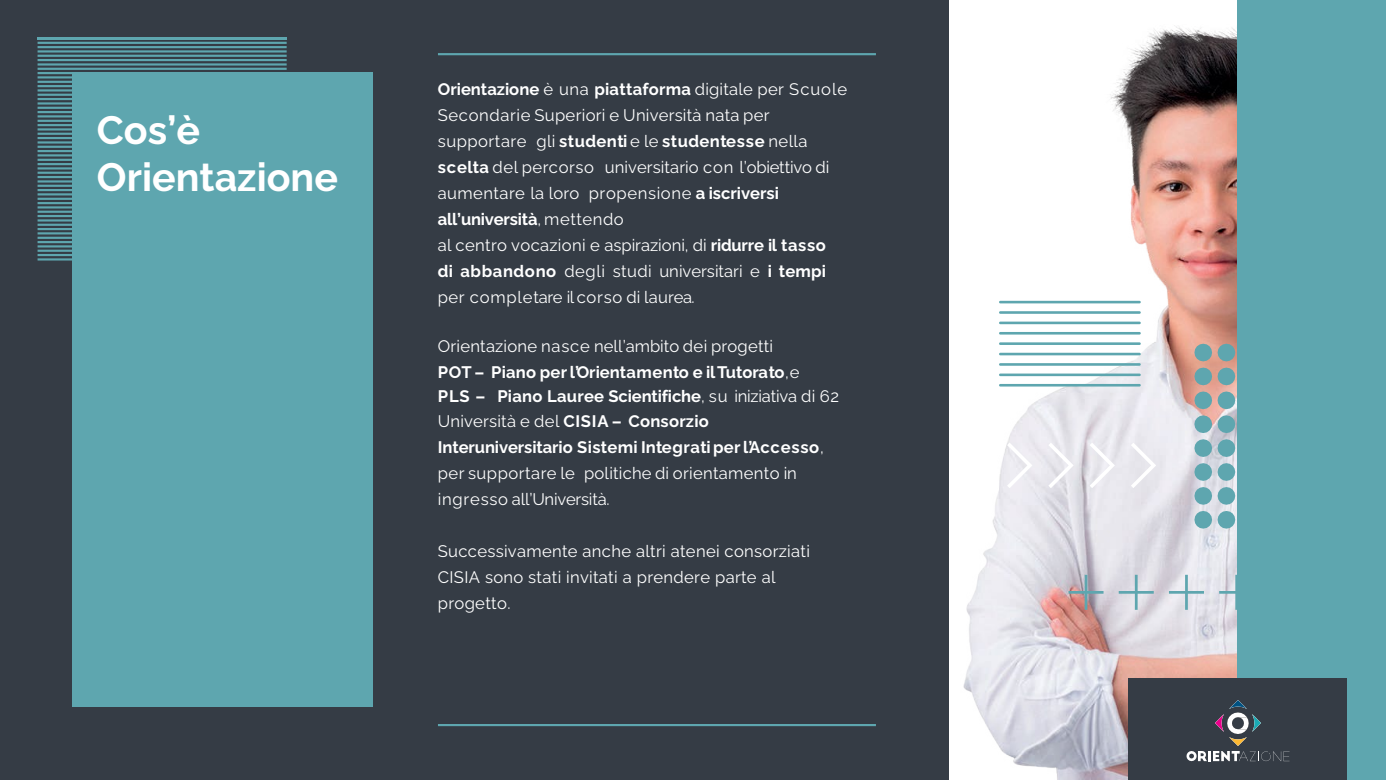
<style>
.page{position:relative;width:1386px;height:780px;background:#fff}
.page>*{position:absolute;margin:0;border:0;box-sizing:border-box;transform-origin:0 0}
.t1{font:700 39.38px "Raleway";color:#fff}
.t2{font:16.62px/25.9px "Raleway";letter-spacing:.02em;color:#fff}
.t3{font:700 16.62px "Raleway";letter-spacing:.01em;color:#fff}
.s1{font-weight:700}
.s2{font-weight:400}
</style>
<div class="page">
<div style="left:0;top:0;width:947px;height:779px;background:#353c45"></div>
<hr style="left:38px;top:42px;width:248px;height:2px;background:#5ea6af">
<hr style="left:38px;top:46px;width:248px;height:2px;background:#5ea6af">
<hr style="left:38px;top:50px;width:248px;height:2px;background:#5ea6af">
<hr style="left:38px;top:55px;width:248px;height:2px;background:#5ea6af">
<hr style="left:38px;top:59px;width:248px;height:2px;background:#5ea6af">
<hr style="left:38px;top:63px;width:248px;height:2px;background:#5ea6af">
<hr style="left:38px;top:68px;width:248px;height:2px;background:#5ea6af">
<hr style="left:38px;top:72px;width:248px;height:2px;background:#5ea6af">
<hr style="left:38px;top:76px;width:248px;height:2px;background:#5ea6af">
<hr style="left:38px;top:81px;width:248px;height:2px;background:#5ea6af">
<hr style="left:38px;top:85px;width:248px;height:2px;background:#5ea6af">
<hr style="left:38px;top:89px;width:248px;height:2px;background:#5ea6af">
<hr style="left:38px;top:94px;width:248px;height:2px;background:#5ea6af">
<hr style="left:38px;top:98px;width:248px;height:2px;background:#5ea6af">
<hr style="left:38px;top:102px;width:248px;height:2px;background:#5ea6af">
<hr style="left:38px;top:107px;width:248px;height:2px;background:#5ea6af">
<hr style="left:38px;top:111px;width:248px;height:2px;background:#5ea6af">
<hr style="left:38px;top:115px;width:248px;height:2px;background:#5ea6af">
<hr style="left:38px;top:120px;width:248px;height:2px;background:#5ea6af">
<hr style="left:38px;top:124px;width:248px;height:2px;background:#5ea6af">
<hr style="left:38px;top:128px;width:248px;height:2px;background:#5ea6af">
<hr style="left:38px;top:133px;width:248px;height:2px;background:#5ea6af">
<hr style="left:38px;top:137px;width:248px;height:2px;background:#5ea6af">
<hr style="left:38px;top:141px;width:248px;height:2px;background:#5ea6af">
<hr style="left:38px;top:146px;width:248px;height:2px;background:#5ea6af">
<hr style="left:38px;top:150px;width:248px;height:2px;background:#5ea6af">
<hr style="left:38px;top:154px;width:248px;height:2px;background:#5ea6af">
<hr style="left:38px;top:159px;width:248px;height:2px;background:#5ea6af">
<hr style="left:38px;top:163px;width:248px;height:2px;background:#5ea6af">
<hr style="left:38px;top:167px;width:248px;height:2px;background:#5ea6af">
<hr style="left:38px;top:171px;width:248px;height:3px;background:#5ea6af">
<hr style="left:38px;top:176px;width:248px;height:2px;background:#5ea6af">
<hr style="left:38px;top:180px;width:248px;height:2px;background:#5ea6af">
<hr style="left:38px;top:185px;width:248px;height:2px;background:#5ea6af">
<hr style="left:38px;top:189px;width:248px;height:2px;background:#5ea6af">
<hr style="left:38px;top:193px;width:248px;height:2px;background:#5ea6af">
<hr style="left:38px;top:198px;width:248px;height:2px;background:#5ea6af">
<hr style="left:38px;top:202px;width:248px;height:2px;background:#5ea6af">
<hr style="left:38px;top:206px;width:248px;height:2px;background:#5ea6af">
<hr style="left:38px;top:210px;width:248px;height:3px;background:#5ea6af">
<hr style="left:38px;top:215px;width:248px;height:2px;background:#5ea6af">
<hr style="left:38px;top:219px;width:248px;height:2px;background:#5ea6af">
<hr style="left:38px;top:223px;width:248px;height:3px;background:#5ea6af">
<hr style="left:38px;top:228px;width:248px;height:2px;background:#5ea6af">
<hr style="left:38px;top:232px;width:248px;height:2px;background:#5ea6af">
<hr style="left:38px;top:236px;width:248px;height:3px;background:#5ea6af">
<hr style="left:38px;top:241px;width:248px;height:2px;background:#5ea6af">
<hr style="left:38px;top:245px;width:248px;height:2px;background:#5ea6af">
<hr style="left:38px;top:249px;width:248px;height:3px;background:#5ea6af">
<hr style="left:38px;top:254px;width:248px;height:2px;background:#5ea6af">
<hr style="left:38px;top:258px;width:248px;height:2px;background:#5ea6af">
<hr style="left:37px;top:37px;width:249px;height:2px;background:#5ea6af">
<img style="left:963px;top:25px;width:274px;height:754px">
<div style="left:1237px;top:0;width:148px;height:779px;background:#5ea6af"></div>
<div style="left:1128px;top:678px;width:218px;height:101px;background:#353c45"></div>
<svg style="left:998px;top:384px;width:142px;height:2px"></svg>
<svg style="left:998px;top:373px;width:142px;height:3px"></svg>
<svg style="left:998px;top:363px;width:142px;height:2px"></svg>
<svg style="left:998px;top:352px;width:142px;height:3px"></svg>
<svg style="left:998px;top:342px;width:142px;height:3px"></svg>
<svg style="left:998px;top:332px;width:142px;height:2px"></svg>
<svg style="left:998px;top:321px;width:142px;height:3px"></svg>
<svg style="left:998px;top:311px;width:142px;height:2px"></svg>
<svg style="left:998px;top:301px;width:142px;height:2px"></svg>
<svg style="left:1186px;top:751px;width:103px;height:9px"></svg>
<img style="left:1230px;top:700px;width:16px;height:8px">
<img style="left:1215px;top:715px;width:8px;height:16px">
<img style="left:1229px;top:737px;width:17px;height:8px">
<img style="left:1252px;top:714px;width:8px;height:17px">
<svg style="left:1227px;top:712px;width:21px;height:21px"></svg>
<svg style="left:1068px;top:574px;width:35px;height:35px"></svg>
<svg style="left:1118px;top:574px;width:35px;height:35px"></svg>
<svg style="left:1168px;top:574px;width:35px;height:35px"></svg>
<svg style="left:1194px;top:510px;width:17px;height:18px"></svg>
<svg style="left:1194px;top:487px;width:17px;height:17px"></svg>
<svg style="left:1194px;top:463px;width:17px;height:17px"></svg>
<svg style="left:1194px;top:439px;width:17px;height:18px"></svg>
<svg style="left:1194px;top:415px;width:17px;height:18px"></svg>
<svg style="left:1194px;top:391px;width:17px;height:18px"></svg>
<svg style="left:1194px;top:367px;width:17px;height:18px"></svg>
<svg style="left:1194px;top:343px;width:17px;height:18px"></svg>
<svg style="left:1218px;top:574px;width:19px;height:35px"></svg>
<svg style="left:1217px;top:510px;width:20px;height:18px"></svg>
<svg style="left:1217px;top:487px;width:20px;height:17px"></svg>
<svg style="left:1217px;top:463px;width:20px;height:17px"></svg>
<svg style="left:1217px;top:439px;width:20px;height:18px"></svg>
<svg style="left:1217px;top:415px;width:20px;height:18px"></svg>
<svg style="left:1217px;top:391px;width:20px;height:18px"></svg>
<svg style="left:1217px;top:367px;width:20px;height:18px"></svg>
<svg style="left:1217px;top:343px;width:20px;height:18px"></svg>
<svg style="left:965px;top:442px;width:26px;height:46px"></svg>
<svg style="left:1007px;top:442px;width:25px;height:46px"></svg>
<svg style="left:1048px;top:442px;width:25px;height:46px"></svg>
<svg style="left:1089px;top:442px;width:25px;height:46px"></svg>
<svg style="left:1130px;top:442px;width:25px;height:46px"></svg>
<hr style="left:438px;top:723px;width:437px;height:2px;background:#5ea6af">
<hr style="left:438px;top:53px;width:437px;height:2px;background:#5ea6af">
<div style="left:72px;top:72px;width:300px;height:634px;background:#5ea6af"></div>
<p class="t1" style="left:97px;top:100px;width:105px">Cos’è</p>
<p class="t1" style="left:97px;top:147px;width:243px">Orientazione</p>
<p class="t2" style="left:438px;top:74px;width:411px"><span class="s1">Orientazione</span> è una <span class="s1">piattaforma</span> digitale per Scuole Secondarie Superiori e Università nata per supportare gli <span class="s1">studenti</span> e le <span class="s1">studentesse</span> nella <span class="s1">scelta</span> del percorso universitario con l’obiettivo di aumentare la loro propensione <span class="s1">a iscriversi all’università</span>, mettendo</p>
<p class="t2" style="left:438px;top:230px;width:390px;text-align:justify">al centro vocazioni e aspirazioni, di <span class="s1">ridurre il tasso di abbandono</span> degli studi universitari e <span class="s1">i tempi </span>per completare ilcorso di laurea.</p>
<p class="t2" style="left:438px;top:331px;width:337px">Orientazione nasce nell’ambito dei progetti</p>
<p class="t3" style="left:438px;top:359px;width:363px">POT – Piano perl’Orientamento e ilTutorato<span class="s2">,e</span></p>
<p class="t2" style="left:438px;top:381px;width:403px"><span class="s1">PLS – Piano Lauree Scientifiche</span>, su iniziativa di 62<br>Università e del <span class="s1">CISIA – Consorzio Interuniversitario Sistemi Integratiperl’Accesso</span>, per supportare le politiche di orientamento in ingresso all’Università.</p>
<p class="t2" style="left:438px;top:536px;width:373px">Successivamente anche altri atenei consorziati<br>CISIA sono stati invitati a prendere parte al progetto.</p>
</div>
